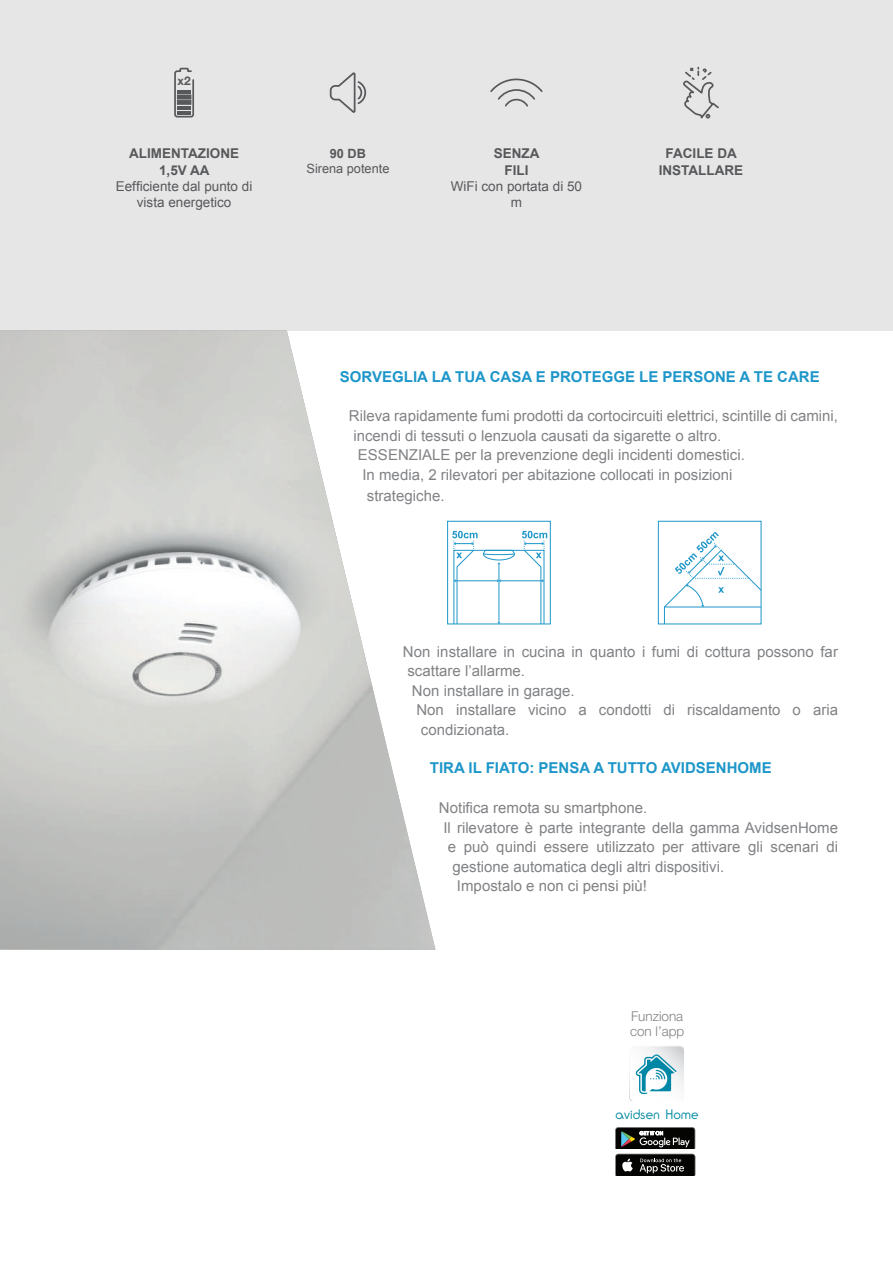
<style>
.page{position:relative;width:893px;height:1263px;background:#fff}
.page>*{position:absolute;margin:0;border:0;box-sizing:border-box;transform-origin:0 0}
.t1{font:15px "Arial";color:#808285}
.t2{font:700 15px "Arial";color:#1d96c9}
.t3{font:13.5px/16.2px "Arial";color:#57585a;text-align:center}
.t4{font:700 13.5px/16.2px "Arial";color:#57585a;text-align:center}
.t5{font:300 13.5px/15px "Helvetica Neue LT Std";color:#808285}
.t6{font:300 13.5px "Ronda IT Cby BT";color:#0088a0}
.t7{font:12.75px "Arial";color:#57585a}
.t8{font:700 12.75px "Arial";color:#57585a}
.t9{font:700 12px "Helvetica Neue LT Std";color:#57585a}
</style>
<div class="page">
<div style="left:0;top:0;width:893px;height:330px;background:#e6e6e7"></div>
<img style="left:0;top:330px;width:435px;height:620px">
<svg style="left:630px;top:1046px;width:54px;height:55px"></svg>
<svg style="left:615px;top:1127px;width:80px;height:48px;background:#464846"></svg>
<svg style="left:683px;top:66px;width:36px;height:53px"></svg>
<svg style="left:329px;top:72px;width:38px;height:41px"></svg>
<svg style="left:490px;top:78px;width:53px;height:29px"></svg>
<svg style="left:174px;top:67px;width:20px;height:51px"></svg>
<hr style="left:500px;top:580px;width:43px;height:1px;background:#1d96c9">
<svg style="left:452px;top:531px;width:64px;height:94px"></svg>
<svg style="left:522px;top:531px;width:25px;height:94px"></svg>
<div style="left:447px;top:521px;width:104px;height:103px;border:1px solid #1d96c9"></div>
<svg style="left:664px;top:532px;width:98px;height:93px"></svg>
<div style="left:658px;top:521px;width:103px;height:103px;border:1px solid #1d96c9"></div>
<p class="t9" style="left:178px;top:74px;width:15px">x2</p>
<p class="t4" style="left:129px;top:146px;width:111px">ALIMENTAZIONE<br>1,5V AA</p>
<p class="t3" style="left:116px;top:178px;width:138px">Eefficiente dal punto di vista energetico</p>
<p class="t8" style="left:330px;top:145px;width:38px">90 DB</p>
<p class="t7" style="left:306px;top:160px;width:84px">Sirena potente</p>
<p class="t4" style="left:494px;top:146px;width:47px">SENZA<br>FILI</p>
<p class="t3" style="left:451px;top:178px;width:133px">WiFi con portata di 50 m</p>
<p class="t4" style="left:659px;top:146px;width:86px">FACILE DA<br>INSTALLARE</p>
<p class="t2" style="left:340px;top:367px;width:481px">SORVEGLIA LA TUA CASA E PROTEGGE LE PERSONE A TE CARE</p>
<p class="t1" style="left:349px;top:406px;width:490px">Rileva rapidamente fumi prodotti da cortocircuiti elettrici, scintille di camini,</p>
<p class="t1" style="left:353px;top:426px;width:369px">incendi di tessuti o lenzuola causati da sigarette o altro.</p>
<p class="t1" style="left:358px;top:445px;width:388px">ESSENZIALE per la prevenzione degli incidenti domestici.</p>
<p class="t1" style="left:362px;top:465px;width:372px">In media, 2 rilevatori per abitazione collocati in posizioni</p>
<p class="t1" style="left:367px;top:486px;width:79px">strategiche.</p>
<p class="t1" style="left:403px;top:642px;width:436px">Non installare in cucina in quanto i fumi di cottura possono far</p>
<p class="t1" style="left:407px;top:661px;width:119px">scattare l’allarme.</p>
<p class="t1" style="left:412px;top:681px;width:164px">Non installare in garage.</p>
<p class="t1" style="left:416px;top:700px;width:423px">Non installare vicino a condotti di riscaldamento o aria</p>
<p class="t1" style="left:421px;top:720px;width:90px">condizionata.</p>
<p class="t2" style="left:430px;top:757px;width:343px">TIRA IL FIATO: PENSA A TUTTO AVIDSENHOME</p>
<p class="t1" style="left:439px;top:798px;width:210px">Notifica remota su smartphone.</p>
<p class="t1" style="left:443px;top:817px;width:396px">Il rilevatore è parte integrante della gamma AvidsenHome</p>
<p class="t1" style="left:448px;top:837px;width:391px">e può quindi essere utilizzato per attivare gli scenari di</p>
<p class="t1" style="left:452px;top:856px;width:273px">gestione automatica degli altri dispositivi.</p>
<p class="t1" style="left:457px;top:876px;width:192px">Impostalo e non ci pensi più!</p>
<p class="t5" style="left:630px;top:1008px;width:56px">Funziona con l’app</p>
<p class="t6" style="left:616px;top:1106px;width:85px">avidsen Home</p>
</div>
